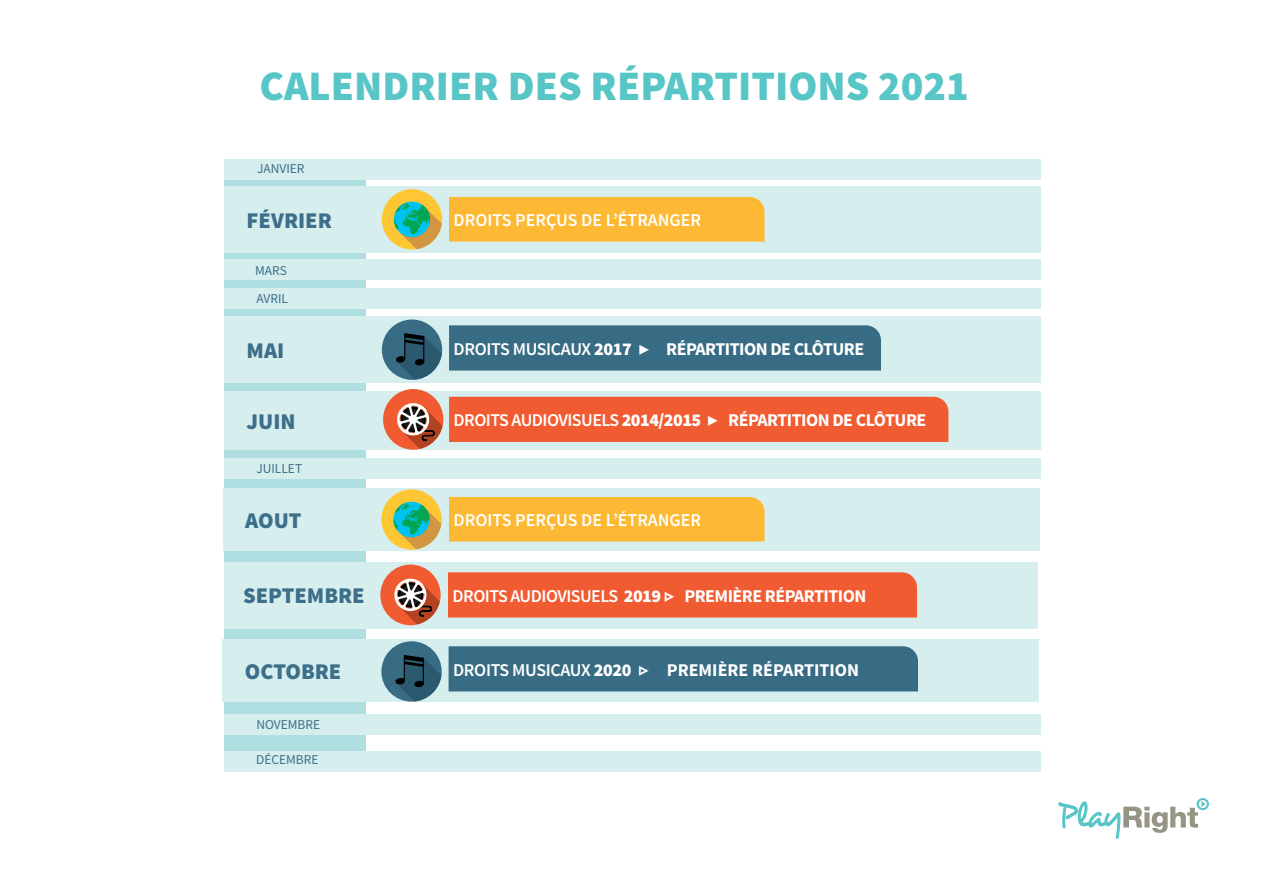
<style>
.page{position:relative;width:1263px;height:893px;background:#fff}
.page>*{position:absolute;margin:0;border:0;box-sizing:border-box;transform-origin:0 0}
.t1{font:900 42px "Source Sans Pro";color:#58c5c7}
.t2{font:900 22.5px "Source Sans Pro";color:#3d6f8a}
.t3{font:700 18px "Source Sans Pro";letter-spacing:-.03em;color:#fff}
.t4{font:600 18px "Source Sans Pro";color:#fff}
.t5{font:700 18px "Source Sans Pro";color:#fff}
.t6{font:13.5px/27.5px "Source Sans Pro";color:#3d6f8a}
.s1{font-weight:600}
.s2{font-weight:900}
.s3{font-family:"Source Code Pro"}
</style>
<div class="page">
<svg style="left:1058px;top:798px;width:151px;height:41px"></svg>
<div style="left:513px;top:140px;width:49px;height:49px;border:2px solid #fff;border-radius:50%"></div>
<div style="left:224px;top:159px;width:141px;height:612px;background:#afdfe0"></div>
<div style="left:224px;top:186px;width:816px;height:66px;background:#d6eeee"></div>
<div style="left:224px;top:317px;width:816px;height:66px;background:#d6eeee"></div>
<div style="left:223px;top:488px;width:816px;height:63px;background:#d6eeee"></div>
<div style="left:222px;top:639px;width:817px;height:63px;background:#d6eeee"></div>
<div style="left:224px;top:391px;width:816px;height:59px;background:#d6eeee"></div>
<div style="left:224px;top:563px;width:813px;height:66px;background:#d6eeee"></div>
<div style="left:449px;top:325px;width:432px;height:46px;background:#376c84"></div>
<div style="left:449px;top:646px;width:469px;height:45px;background:#376c84"></div>
<div style="left:381px;top:641px;width:61px;height:61px;background:#376c84;border-radius:50%"></div>
<svg style="left:395px;top:654px;width:46px;height:47px"></svg>
<div style="left:382px;top:319px;width:60px;height:61px;background:#376c84;border-radius:50%"></div>
<svg style="left:395px;top:332px;width:47px;height:48px"></svg>
<div style="left:224px;top:159px;width:816px;height:21px;background:#d6eeee"></div>
<div style="left:224px;top:259px;width:816px;height:21px;background:#d6eeee"></div>
<div style="left:224px;top:288px;width:816px;height:21px;background:#d6eeee"></div>
<div style="left:381px;top:489px;width:61px;height:61px;background:#ffc634;border-radius:50%"></div>
<svg style="left:393px;top:502px;width:48px;height:47px"></svg>
<div style="left:382px;top:189px;width:60px;height:61px;background:#ffc634;border-radius:50%"></div>
<svg style="left:394px;top:202px;width:48px;height:47px"></svg>
<div style="left:380px;top:565px;width:61px;height:60px;background:#f15b31;border:2px solid #f15b31;border-radius:50%"></div>
<svg style="left:392px;top:576px;width:48px;height:48px"></svg>
<div style="left:383px;top:389px;width:60px;height:61px;background:#f15b31;border:2px solid #f15b31;border-radius:50%"></div>
<svg style="left:395px;top:401px;width:47px;height:48px"></svg>
<div style="left:448px;top:572px;width:469px;height:45px;background:#f15b31"></div>
<div style="left:449px;top:197px;width:315px;height:45px;background:#fdb933"></div>
<div style="left:449px;top:497px;width:315px;height:44px;background:#fdb933"></div>
<div style="left:449px;top:397px;width:499px;height:45px;background:#f15b31"></div>
<div style="left:224px;top:458px;width:816px;height:21px;background:#d6eeee"></div>
<div style="left:224px;top:714px;width:816px;height:21px;background:#d6eeee"></div>
<div style="left:224px;top:751px;width:816px;height:20px;background:#d6eeee"></div>
<h1 class="t1" style="left:259px;top:59px;width:711px">CALENDRIER DES RÉPARTITIONS 2021</h1>
<p class="t6" style="left:257px;top:155px;width:49px">JANVIER</p>
<p class="t2" style="left:247px;top:206px;width:87px">FÉVRIER</p>
<p class="t6" style="left:255px;top:257px;width:35px">MARS<br>AVRIL</p>
<p class="t2" style="left:247px;top:336px;width:39px">MAI</p>
<p class="t2" style="left:247px;top:407px;width:51px">JUIN</p>
<p class="t6" style="left:256px;top:455px;width:47px">JUILLET</p>
<p class="t2" style="left:245px;top:506px;width:58px">AOUT</p>
<p class="t4" style="left:454px;top:209px;width:249px">DROITS PERÇUS DE L’ÉTRANGER</p>
<p class="t3" style="left:454px;top:337px;width:412px"><span class="s1">DROITS MUSICAUX</span> <span class="s2">2017</span> <span class="s3">▶</span> RÉPARTITION DE CLÔTURE</p>
<p class="t3" style="left:454px;top:409px;width:474px"><span class="s1">DROITS AUDIOVISUELS</span> <span class="s2">2014/2015</span> <span class="s3">▶</span> RÉPARTITION DE CLÔTURE</p>
<p class="t4" style="left:454px;top:509px;width:249px">DROITS PERÇUS DE L’ÉTRANGER</p>
<p class="t2" style="left:243px;top:581px;width:123px">SEPTEMBRE</p>
<p class="t3" style="left:452px;top:584px;width:415px"><span class="s1">DROITS AUDIOVISUELS</span> <span class="s2">2019</span> <span class="s3">▷</span> PREMIÈRE RÉPARTITION</p>
<p class="t2" style="left:245px;top:657px;width:98px">OCTOBRE</p>
<p class="t6" style="left:256px;top:711px;width:65px">NOVEMBRE</p>
<p class="t6" style="left:256px;top:746px;width:64px">DÉCEMBRE</p>
<p class="t5" style="left:453px;top:658px;width:407px"><span class="s1">DROITS MUSICAUX</span> <span class="s2">2020</span> <span class="s3">▷</span> PREMIÈRE RÉPARTITION</p>
</div>
